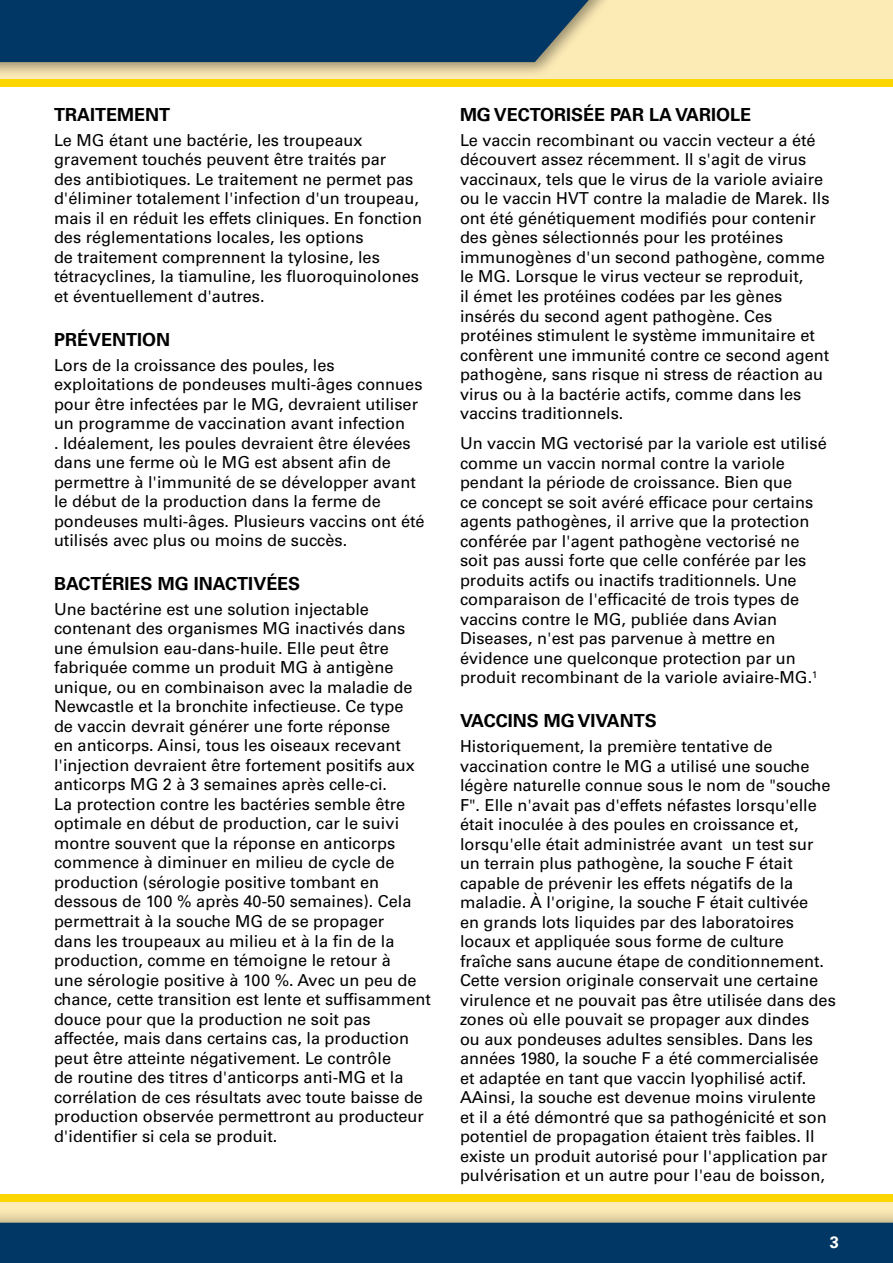
<style>
.page{position:relative;width:893px;height:1263px;background:#fff}
.page>*{position:absolute;margin:0;border:0;box-sizing:border-box;transform-origin:0 0}
.t1{font:700 18px "Univers LT Std";color:#000}
.t2{font:16.5px/19.5px "Univers LT Std";color:#000}
.t3{font:700 16.5px "Univers LT Std";color:#fff}
</style>
<div class="page">
<div style="left:0;top:1194px;width:893px;height:69px;background:#fdebb6"></div>
<div style="left:0;top:1194px;width:893px;height:8px;background:#fdd600"></div>
<div style="left:0;top:1207px;width:893px;height:56px;background:#000;opacity:.4"></div>
<div style="left:0;top:1223px;width:893px;height:40px;background:#003764"></div>
<div style="left:0;top:0;width:893px;height:84px;background:#fdebb6"></div>
<div style="left:0;top:79px;width:893px;height:8px;background:#fdd600"></div>
<div style="left:0;top:0;width:615px;height:78px;background:#000;opacity:.4"></div>
<div style="left:0;top:0;width:600px;height:62px;background:#003764"></div>
<p class="t1" style="left:54px;top:104px;width:117px">TRAITEMENT</p>
<p class="t2" style="left:54px;top:130px;width:370px">Le MG étant une bactérie, les troupeaux gravement touchés peuvent être traités par<br>des antibiotiques. Le traitement ne permet pas d'éliminer totalement l'infection d'un troupeau, mais il en réduit les effets cliniques. En fonction des réglementations locales, les options<br>de traitement comprennent la tylosine, les tétracyclines, la tiamuline, les fluoroquinolones et éventuellement d'autres.</p>
<p class="t1" style="left:54px;top:329px;width:118px">PRÉVENTION</p>
<p class="t2" style="left:54px;top:355px;width:372px">Lors de la croissance des poules, les exploitations de pondeuses multi-âges connues pour être infectées par le MG, devraient utiliser un programme de vaccination avant infection<br>. Idéalement, les poules devraient être élevées dans une ferme où le MG est absent afin de permettre à l'immunité de se développer avant le début de la production dans la ferme de pondeuses multi-âges. Plusieurs vaccins ont été utilisés avec plus ou moins de succès.</p>
<p class="t1" style="left:54px;top:573px;width:248px">BACTÉRIES MG INACTIVÉES</p>
<p class="t2" style="left:54px;top:599px;width:378px">Une bactérine est une solution injectable contenant des organismes MG inactivés dans une émulsion eau-dans-huile. Elle peut être fabriquée comme un produit MG à antigène unique, ou en combinaison avec la maladie de Newcastle et la bronchite infectieuse. Ce type<br>de vaccin devrait générer une forte réponse<br>en anticorps. Ainsi, tous les oiseaux recevant l'injection devraient être fortement positifs aux anticorps MG 2 à 3 semaines après celle-ci.<br>La protection contre les bactéries semble être optimale en début de production, car le suivi montre souvent que la réponse en anticorps commence à diminuer en milieu de cycle de production (sérologie positive tombant en dessous de 100 % après 40-50 semaines). Cela permettrait à la souche MG de se propager<br>dans les troupeaux au milieu et à la fin de la production, comme en témoigne le retour à<br>une sérologie positive à 100 %. Avec un peu de chance, cette transition est lente et suffisamment douce pour que la production ne soit pas affectée, mais dans certains cas, la production peut être atteinte négativement. Le contrôle<br>de routine des titres d'anticorps anti-MG et la corrélation de ces résultats avec toute baisse de production observée permettront au producteur d'identifier si cela se produit.</p>
<p class="t1" style="left:460px;top:104px;width:293px">MG VECTORISÉE PAR LA VARIOLE</p>
<p class="t2" style="left:460px;top:130px;width:371px">Le vaccin recombinant ou vaccin vecteur a été découvert assez récemment. Il s'agit de virus vaccinaux, tels que le virus de la variole aviaire ou le vaccin HVT contre la maladie de Marek. Ils ont été génétiquement modifiés pour contenir des gènes sélectionnés pour les protéines immunogènes d'un second pathogène, comme le MG. Lorsque le virus vecteur se reproduit,<br>il émet les protéines codées par les gènes insérés du second agent pathogène. Ces protéines stimulent le système immunitaire et confèrent une immunité contre ce second agent pathogène, sans risque ni stress de réaction au virus ou à la bactérie actifs, comme dans les vaccins traditionnels.</p>
<p class="t2" style="left:460px;top:434px;width:368px">Un vaccin MG vectorisé par la variole est utilisé comme un vaccin normal contre la variole pendant la période de croissance. Bien que<br>ce concept se soit avéré efficace pour certains agents pathogènes, il arrive que la protection conférée par l'agent pathogène vectorisé ne soit pas aussi forte que celle conférée par les produits actifs ou inactifs traditionnels. Une comparaison de l'efficacité de trois types de vaccins contre le MG, publiée dans Avian Diseases, n'est pas parvenue à mettre en évidence une quelconque protection par un produit recombinant de la variole aviaire-MG.<sup>1</sup></p>
<p class="t1" style="left:460px;top:710px;width:198px">VACCINS MG VIVANTS</p>
<p class="t2" style="left:460px;top:736px;width:377px">Historiquement, la première tentative de vaccination contre le MG a utilisé une souche légère naturelle connue sous le nom de "souche F". Elle n'avait pas d'effets néfastes lorsqu'elle était inoculée à des poules en croissance et, lorsqu'elle était administrée avant un test sur un terrain plus pathogène, la souche F était capable de prévenir les effets négatifs de la maladie. À l'origine, la souche F était cultivée<br>en grands lots liquides par des laboratoires locaux et appliquée sous forme de culture fraîche sans aucune étape de conditionnement.<br>Cette version originale conservait une certaine virulence et ne pouvait pas être utilisée dans des zones où elle pouvait se propager aux dindes<br>ou aux pondeuses adultes sensibles. Dans les années 1980, la souche F a été commercialisée et adaptée en tant que vaccin lyophilisé actif.<br>AAinsi, la souche est devenue moins virulente<br>et il a été démontré que sa pathogénicité et son potentiel de propagation étaient très faibles. Il existe un produit autorisé pour l'application par pulvérisation et un autre pour l'eau de boisson,</p>
<p class="t3" style="left:830px;top:1232px;width:11px">3</p>
</div>
